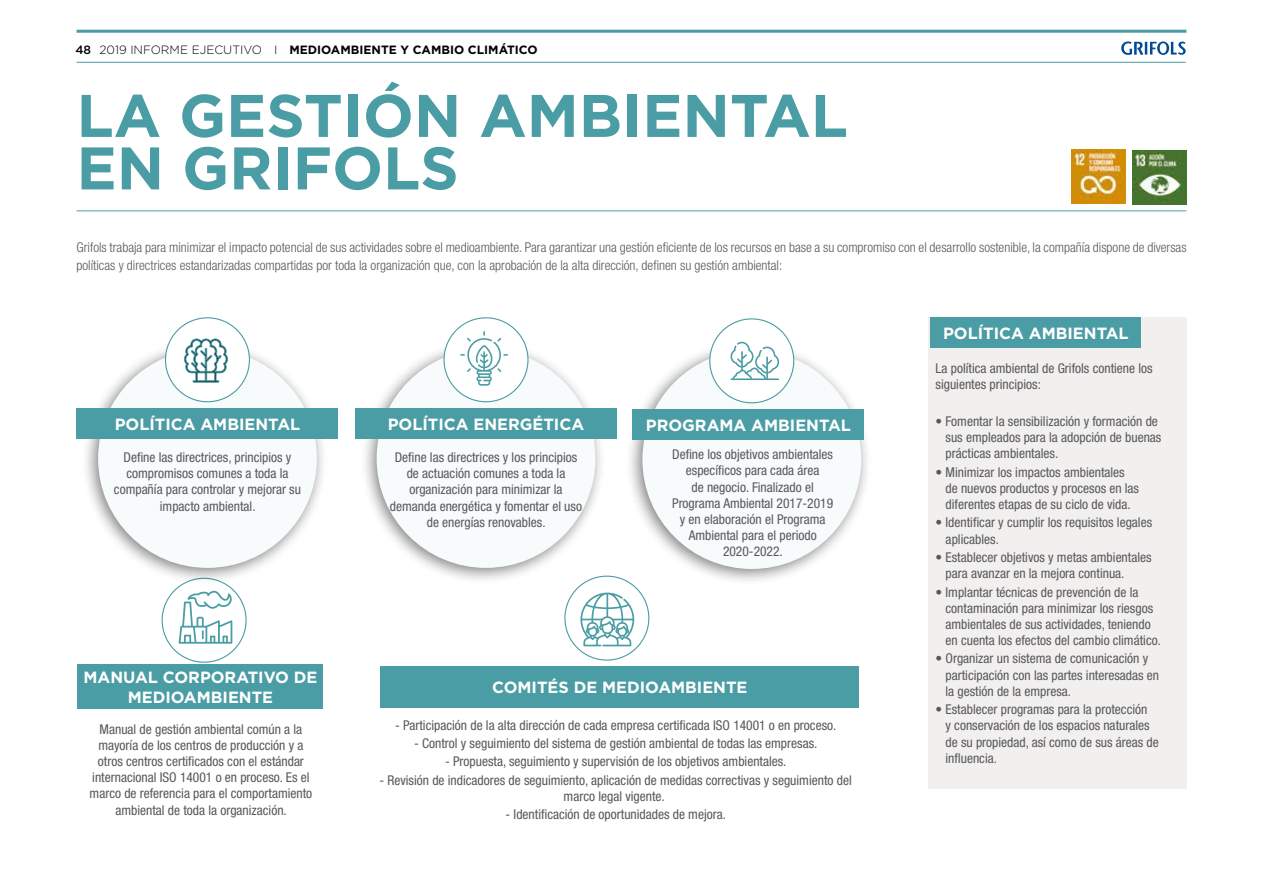
<style>
.page{position:relative;width:1263px;height:893px;background:#fff}
.page>*{position:absolute;margin:0;border:0;box-sizing:border-box;transform-origin:0 0}
.t1{font:700 60px/52.5px "Gotham";color:#4a9da4}
.t2{font:700 16.2px/19.5px "Gotham";color:#fff;text-align:center}
.t3{font:condensed 13.5px/16.2px "Helvetica Neue LT Pro";color:#58585a}
.t4{font:300 condensed 13.5px/18px "Helvetica Neue LT Pro";color:#58585a}
.t5{font:700 12px "Gotham";color:#000}
.s1{font-weight:500}
.s2{font-weight:300}
</style>
<div class="page">
<hr style="left:77px;top:62px;width:1109px;height:1px;background:#4a9da4">
<svg style="left:1121px;top:41px;width:65px;height:14px"></svg>
<hr style="left:77px;top:30px;width:1109px;height:3px;background:#4a9da4">
<hr style="left:77px;top:210px;width:1109px;height:1px;background:#4a9da4">
<div style="left:928px;top:317px;width:258px;height:471px;background:#f2f0ef"></div>
<div style="left:930px;top:317px;width:210px;height:31px;background:#4a9da4"></div>
<div style="left:78px;top:664px;width:245px;height:45px;background:#4a9da4"></div>
<div style="left:381px;top:666px;width:478px;height:41px;background:#4a9da4"></div>
<div style="left:81px;top:338px;width:247px;height:247px;background:#000;opacity:.5"></div>
<div style="left:98px;top:349px;width:219px;height:219px;background:#f7fbfc;border-radius:50%"></div>
<div style="left:165px;top:318px;width:84px;height:84px;background:#fff;border-radius:50%"></div>
<div style="left:77px;top:408px;width:261px;height:31px;background:#4a9da4"></div>
<svg style="left:184px;top:338px;width:44px;height:45px"></svg>
<div style="left:359px;top:338px;width:248px;height:247px;background:#000;opacity:.5"></div>
<div style="left:377px;top:349px;width:218px;height:219px;background:#f7fbfc;border-radius:50%"></div>
<div style="left:444px;top:318px;width:84px;height:84px;background:#fff;border-radius:50%"></div>
<div style="left:355px;top:408px;width:262px;height:31px;background:#4a9da4"></div>
<svg style="left:460px;top:331px;width:48px;height:55px"></svg>
<div style="left:625px;top:339px;width:247px;height:247px;background:#000;opacity:.5"></div>
<div style="left:642px;top:350px;width:219px;height:219px;background:#f7fbfc;border-radius:50%"></div>
<div style="left:710px;top:319px;width:84px;height:84px;background:#fff;border-radius:50%"></div>
<div style="left:632px;top:409px;width:232px;height:31px;background:#4a9da4"></div>
<svg style="left:730px;top:342px;width:49px;height:38px"></svg>
<svg style="left:179px;top:591px;width:55px;height:53px"></svg>
<svg style="left:580px;top:593px;width:54px;height:53px"></svg>
<img style="left:1132px;top:150px;width:54px;height:54px">
<img style="left:1071px;top:150px;width:54px;height:54px">
<p class="t5" style="left:75px;top:42px;width:464px"><span class="s1">48</span> <span class="s2">2019 INFORME EJECUTIVO I</span> MEDIOAMBIENTE Y CAMBIO CLIMÁTICO</p>
<h1 class="t1" style="left:77px;top:89px;width:773px">LA GESTIÓN AMBIENTAL<br>EN GRIFOLS</h1>
<p class="t4" style="left:77px;top:238px;width:1111px">Grifols trabaja para minimizar el impacto potencial de sus actividades sobre el medioambiente. Para garantizar una gestión eficiente de los recursos en base a su compromiso con el desarrollo sostenible, la compañía dispone de diversas políticas y directrices estandarizadas compartidas por toda la organización que, con la aprobación de la alta dirección, definen su gestión ambiental:</p>
<p class="t2" style="left:115px;top:414px;width:187px">POLÍTICA AMBIENTAL</p>
<p class="t3" style="left:114px;top:449px;width:189px;text-align:center">Define las directrices, principios y compromisos comunes a toda la compañía para controlar y mejorar su impacto ambiental.</p>
<p class="t2" style="left:388px;top:414px;width:198px">POLÍTICA ENERGÉTICA</p>
<p class="t3" style="left:390px;top:449px;width:194px;text-align:center">Define las directrices y los principios de actuación comunes a toda la organización para minimizar la demanda energética y fomentar el uso de energías renovables.</p>
<p class="t2" style="left:646px;top:415px;width:207px">PROGRAMA AMBIENTAL</p>
<p class="t3" style="left:672px;top:446px;width:163px;text-align:center">Define los objetivos ambientales específicos para cada área<br>de negocio. Finalizado el<br>Programa Ambiental 2017-2019 y en elaboración el Programa<br>Ambiental para el periodo<br>2020-2022.</p>
<p class="t2" style="left:83px;top:668px;width:235px">MANUAL CORPORATIVO DE<br>MEDIOAMBIENTE</p>
<p class="t2" style="left:492px;top:678px;width:257px">COMITÉS DE MEDIOAMBIENTE</p>
<p class="t3" style="left:90px;top:721px;width:224px;text-align:center">Manual de gestión ambiental común a la mayoría de los centros de producción y a otros centros certificados con el estándar internacional ISO 14001 o en proceso. Es el marco de referencia para el comportamiento ambiental de toda la organización.</p>
<p class="t3" style="left:395px;top:717px;width:443px">- Participación de la alta dirección de cada empresa certificada ISO 14001 o en proceso.</p>
<p class="t3" style="left:414px;top:735px;width:405px">- Control y seguimiento del sistema de gestión ambiental de todas las empresas.</p>
<p class="t3" style="left:445px;top:753px;width:343px">- Propuesta, seguimiento y supervisión de los objetivos ambientales.</p>
<p class="t3" style="left:379px;top:772px;width:474px;text-align:center">- Revisión de indicadores de seguimiento, aplicación de medidas correctivas y seguimiento del marco legal vigente.</p>
<p class="t3" style="left:506px;top:806px;width:222px">- Identificación de oportunidades de mejora.</p>
<p class="t2" style="left:943px;top:323px;width:187px">POLÍTICA AMBIENTAL</p>
<p class="t3" style="left:935px;top:360px;width:219px">La política ambiental de Grifols contiene los siguientes principios:</p>
<p class="t3" style="left:945px;top:413px;width:217px;text-indent:-10px">• Fomentar la sensibilización y formación de sus empleados para la adopción de buenas prácticas ambientales.</p>
<p class="t3" style="left:945px;top:464px;width:195px;text-indent:-10px">• Minimizar los impactos ambientales de nuevos productos y procesos en las diferentes etapas de su ciclo de vida.</p>
<p class="t3" style="left:945px;top:514px;width:208px;text-indent:-10px">• Identificar y cumplir los requisitos legales aplicables.</p>
<p class="t3" style="left:945px;top:549px;width:208px;text-indent:-10px">• Establecer objetivos y metas ambientales para avanzar en la mejora continua.</p>
<p class="t3" style="left:945px;top:584px;width:217px;text-indent:-10px">• Implantar técnicas de prevención de la contaminación para minimizar los riesgos ambientales de sus actividades, teniendo en cuenta los efectos del cambio climático.</p>
<p class="t3" style="left:945px;top:650px;width:215px;text-indent:-10px">• Organizar un sistema de comunicación y participación con las partes interesadas en la gestión de la empresa.</p>
<p class="t3" style="left:945px;top:701px;width:215px;text-indent:-10px">• Establecer programas para la protección<br>y conservación de los espacios naturales de su propiedad, así como de sus áreas de influencia.</p>
</div>
